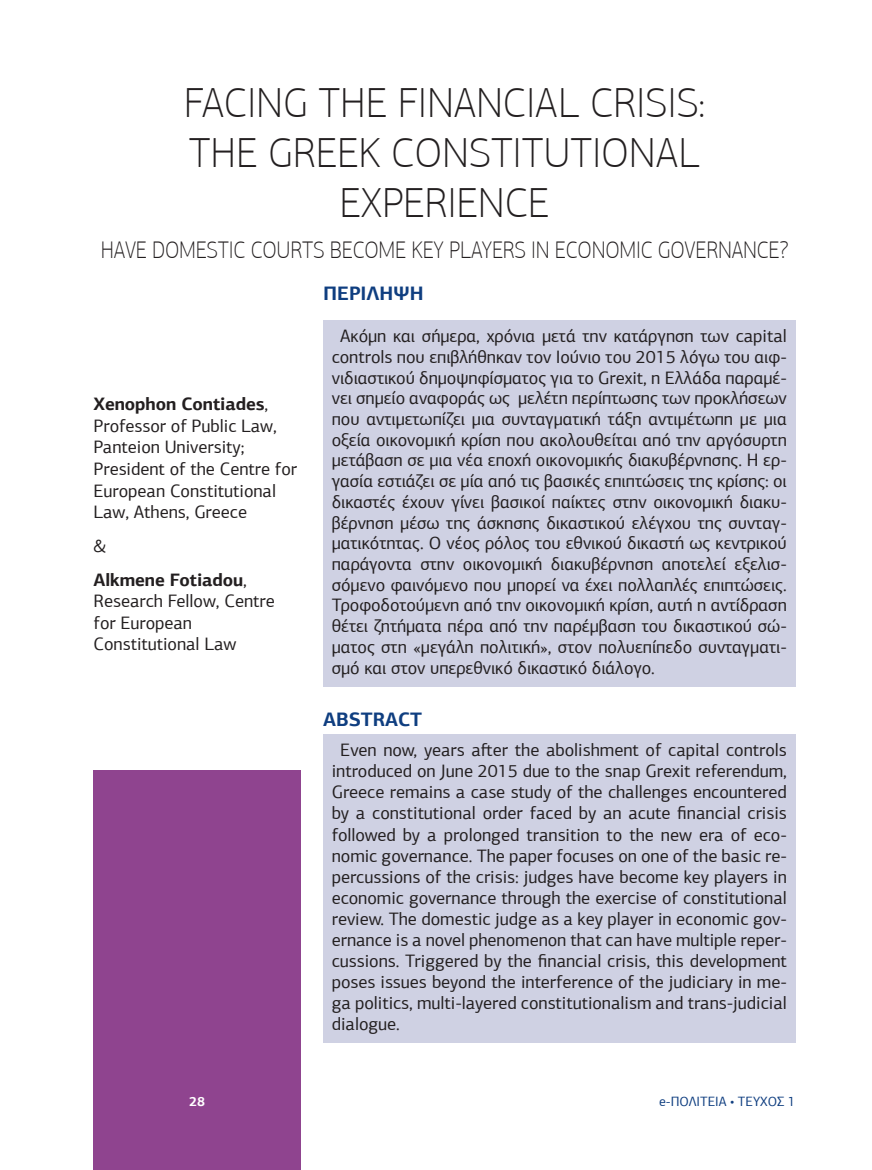
<style>
.page{position:relative;width:872px;height:1170px;background:#fff}
.page>*{position:absolute;margin:0;border:0;box-sizing:border-box;transform-origin:0 0}
.t1{font:100 42px/50.4px "PF Agora Sans Pro";letter-spacing:-.005em;color:#231f20;text-align:center}
.t2{font:100 24px "PF Agora Sans Pro";letter-spacing:-.01em;color:#231f20;scale:.9 1}
.ypotiτ_0{font:700 19.5px "PF Agora Sans Pro";letter-spacing:-.005em;color:#0f3e80}
.perilipsi{font:18px/20.7px "PF Agora Sans Pro";letter-spacing:-.005em;color:#231f20}
.t3{font:700 18px/33.6px "PF Agora Sans Pro";letter-spacing:-.005em;color:#231f20}
.t4{font:13.5px "PF Agora Sans Pro";letter-spacing:-.005em;color:#0f3e80}
.t5{font:700 13.5px "PF Agora Sans Pro";color:#fff}
.s1{font-weight:700}
.s2{font-weight:400}
</style>
<div class="page">
<div style="left:94px;top:770px;width:207px;height:399px;background:#8f448f"></div>
<div style="left:323px;top:320px;width:472px;height:366px;background:#cfd1e3"></div>
<div style="left:323px;top:734px;width:472px;height:308px;background:#cfd1e3"></div>
<h1 class="t1" style="left:184px;top:77px;width:523px">FACING THE FINANCIAL CRISIS:<br>THE GREEK CONSTITUTIONAL<br>EXPERIENCE</h1>
<h2 class="t2" style="left:101px;top:236px;width:765px">HAVE DOMESTIC COURTS BECOME KEY PLAYERS IN ECONOMIC GOVERNANCE?</h2>
<p class="perilipsi" style="left:94px;top:393px;width:205px;line-height:21.6px"><span class="s1">Xenophon Contiades</span>,<br>Professor of Public Law,<br>Panteion University;<br>President of the Centre for<br>European Constitutional<br>Law, Athens, Greece</p>
<p class="t3" style="left:94px;top:528px;width:155px"><span class="s2">&amp;<br></span>Alkmene Fotiadou<span class="s2">,</span></p>
<p class="perilipsi" style="left:94px;top:590px;width:183px;line-height:21.6px">Research Fellow, Centre for European<br>Constitutional Law</p>
<p class="ypotiτ_0" style="left:323px;top:280px;width:102px">ΠΕΡΙΛΗΨΗ</p>
<p class="perilipsi" style="left:332px;top:326px;width:456px;text-align:justify;text-indent:9px">Ακόμη και σήμερα, χρόνια μετά την κατάργηση των capital controls που επιβλήθηκαν τον Ιούνιο του 2015 λόγω του αιφ&shy;νιδιαστικού δημοψηφίσματος για το Grexit, η Ελλάδα παραμέ&shy;νει σημείο αναφοράς ως μελέτη περίπτωσης των προκλήσεων που αντιμετωπίζει μια συνταγματική τάξη αντιμέτωπη με μια οξεία οικονομική κρίση που ακολουθείται από την αργόσυρτη μετάβαση σε μια νέα εποχή οικονομικής διακυβέρνησης. Η ερ&shy;γασία εστιάζει σε μία από τις βασικές επιπτώσεις της κρίσης: οι δικαστές έχουν γίνει βασικοί παίκτες στην οικονομική διακυ&shy;βέρνηση μέσω της άσκησης δικαστικού ελέγχου της συνταγ&shy;ματικότητας. Ο νέος ρόλος του εθνικού δικαστή ως κεντρικού παράγοντα στην οικονομική διακυβέρνηση αποτελεί εξελισ&shy;σόμενο φαινόμενο που μπορεί να έχει πολλαπλές επιπτώσεις.<br>Τροφοδοτούμενη από την οικονομική κρίση, αυτή η αντίδραση θέτει ζητήματα πέρα από την παρέμβαση του δικαστικού σώ&shy;ματος στη «μεγάλη πολιτική», στον πολυεπίπεδο συνταγματι&shy;σμό και στον υπερεθνικό δικαστικό διάλογο.</p>
<p class="ypotiτ_0" style="left:323px;top:706px;width:100px">ABSTRACT</p>
<p class="perilipsi" style="left:332px;top:739px;width:456px;text-align:justify;text-indent:9px">Even now, years after the abolishment of capital controls introduced on June 2015 due to the snap Grexit referendum, Greece remains a case study of the challenges encountered by a constitutional order faced by an acute financial crisis followed by a prolonged transition to the new era of eco&shy;nomic governance. The paper focuses on one of the basic re&shy;percussions of the crisis: judges have become key players in economic governance through the exercise of constitutional review. The domestic judge as a key player in economic gov&shy;ernance is a novel phenomenon that can have multiple reper&shy;cussions. Triggered by the financial crisis, this development poses issues beyond the interference of the judiciary in me&shy;ga politics, multi-layered constitutionalism and trans-judicial dialogue.</p>
<p class="t5" style="left:189px;top:1092px;width:17px">28</p>
<p class="t4" style="left:659px;top:1092px;width:138px">e-ΠΟΛΙΤΕΙΑ • ΤΕΥΧΟΣ 1</p>
</div>
